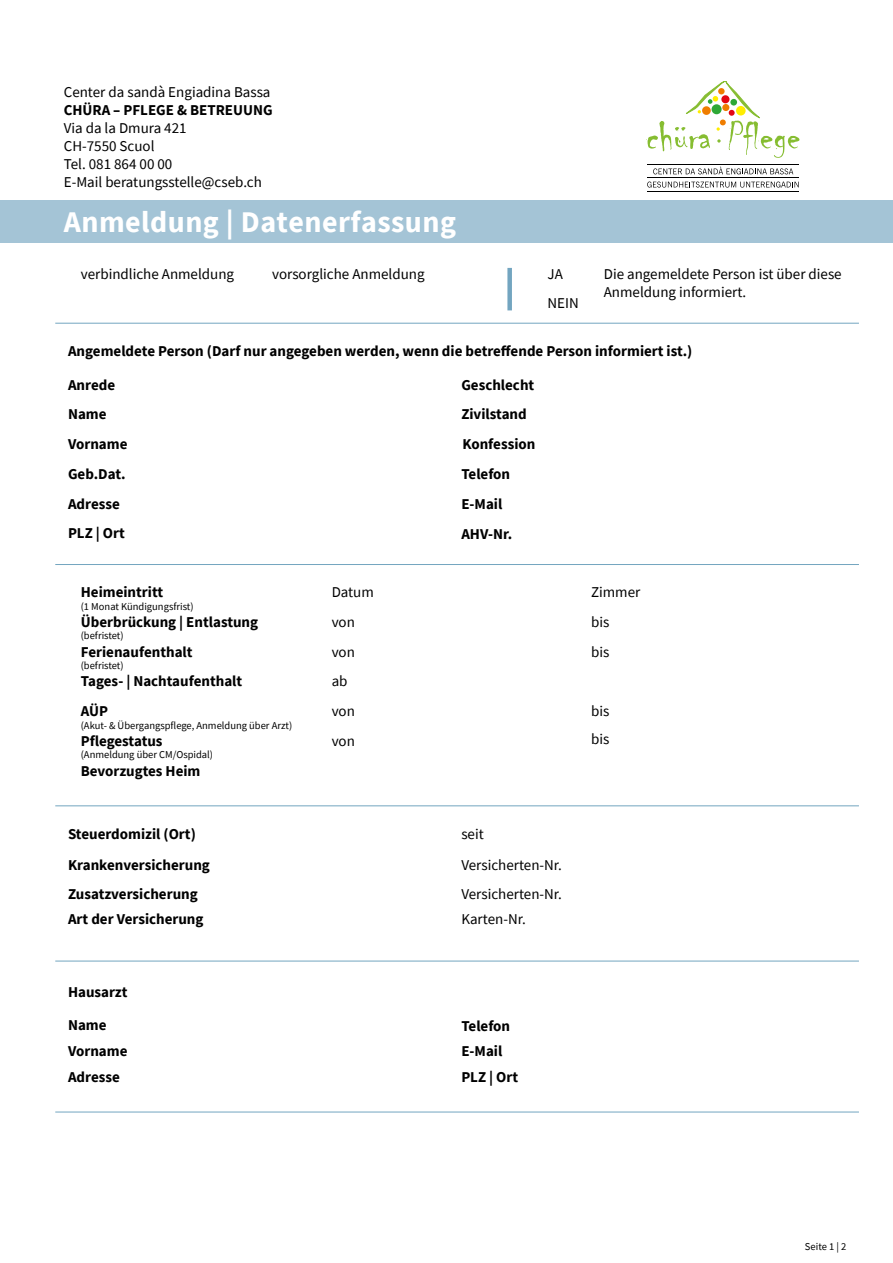
<style>
.page{position:relative;width:893px;height:1263px;background:#fff}
.page>*{position:absolute;margin:0;border:0;box-sizing:border-box;transform-origin:0 0}
.t1{font:700 30px "Source Sans Pro";letter-spacing:.015em;color:#fff}
.t2{font:700 15px/25.7px "Source Sans Pro";color:#000}
.t3{font:15px/18px "Source Sans Pro";color:#000}
.t4{font:10.5px "Source Sans Pro";color:#000}
</style>
<div class="page">
<div style="left:0;top:200px;width:893px;height:42px;background:#a4c4d6"></div>
<hr style="left:55px;top:564px;width:804px;height:1px;background:#73a5c0">
<hr style="left:55px;top:1112px;width:804px;height:1px;background:#73a5c0">
<hr style="left:55px;top:323px;width:804px;height:1px;background:#73a5c0">
<svg style="left:653px;top:167px;width:140px;height:7px"></svg>
<svg style="left:647px;top:182px;width:152px;height:6px"></svg>
<hr style="left:647px;top:165px;width:152px;height:1px;background:#000">
<hr style="left:647px;top:191px;width:152px;height:1px;background:#000">
<hr style="left:647px;top:177px;width:152px;height:1px;background:#000">
<svg style="left:646px;top:81px;width:153px;height:77px"></svg>
<hr style="left:55px;top:805px;width:804px;height:1px;background:#73a5c0">
<hr style="left:55px;top:961px;width:804px;height:1px;background:#73a5c0">
<div style="left:507px;top:268px;width:5px;height:42px;background:#73a5c0"></div>
<p class="t3" style="left:64px;top:83px;width:208px">Center da sandà Engiadina Bassa</p>
<p class="t2" style="left:64px;top:97px;width:210px">CHÜRA – PFLEGE &amp; BETREUUNG</p>
<p class="t3" style="left:64px;top:119px;width:200px">Via da la Dmura 421<br>CH-7550 Scuol<br>Tel. 081 864 00 00<br>E-Mail beratungsstelle@cseb.ch</p>
<h1 class="t1" style="left:64px;top:202px;width:394px">Anmeldung | Datenerfassung</h1>
<p class="t3" style="left:81px;top:265px;width:155px">verbindliche Anmeldung</p>
<p class="t3" style="left:272px;top:265px;width:154px">vorsorgliche Anmeldung</p>
<p class="t3" style="left:547px;top:260px;width:33px;line-height:28.7px">JA<br>NEIN</p>
<p class="t3" style="left:604px;top:265px;width:239px">Die angemeldete Person ist über diese<br>Anmeldung informiert.</p>
<p class="t2" style="left:68px;top:338px;width:626px">Angemeldete Person (Darf nur angegeben werden, wenn die betreffende Person informiert ist.)</p>
<p class="t2" style="left:68px;top:372px;width:49px">Anrede</p>
<p class="t2" style="left:461px;top:372px;width:74px">Geschlecht</p>
<p class="t2" style="left:68px;top:399px;width:61px;line-height:29.7px">Name<br>Vorname</p>
<p class="t2" style="left:461px;top:401px;width:67px">Zivilstand</p>
<p class="t2" style="left:462px;top:431px;width:74px">Konfession</p>
<p class="t2" style="left:68px;top:461px;width:59px">Geb.Dat.</p>
<p class="t2" style="left:461px;top:461px;width:50px">Telefon</p>
<p class="t2" style="left:68px;top:489px;width:58px;line-height:29.5px">Adresse<br>PLZ | Ort</p>
<p class="t2" style="left:461px;top:491px;width:42px">E-Mail</p>
<p class="t2" style="left:461px;top:520px;width:52px">AHV-Nr.</p>
<p class="t2" style="left:81px;top:579px;width:84px">Heimeintritt</p>
<p class="t4" style="left:81px;top:599px;width:114px">(1 Monat Kündigungsfrist)</p>
<p class="t2" style="left:81px;top:609px;width:179px">Überbrückung | Entlastung</p>
<p class="t4" style="left:81px;top:629px;width:44px">(befristet)</p>
<p class="t2" style="left:81px;top:638px;width:113px">Ferienaufenthalt</p>
<p class="t4" style="left:81px;top:659px;width:44px">(befristet)</p>
<p class="t3" style="left:332px;top:583px;width:44px">Datum</p>
<p class="t3" style="left:591px;top:583px;width:51px">Zimmer</p>
<p class="t3" style="left:332px;top:613px;width:25px">von</p>
<p class="t3" style="left:591px;top:613px;width:20px">bis</p>
<p class="t3" style="left:332px;top:642px;width:25px">von</p>
<p class="t3" style="left:591px;top:642px;width:20px">bis</p>
<p class="t2" style="left:81px;top:668px;width:163px">Tages- | Nachtaufenthalt</p>
<p class="t3" style="left:332px;top:672px;width:17px">ab</p>
<p class="t2" style="left:81px;top:698px;width:29px">AÜP</p>
<p class="t4" style="left:81px;top:718px;width:213px">(Akut- &amp; Übergangspflege, Anmeldung über Arzt)</p>
<p class="t3" style="left:332px;top:702px;width:25px">von</p>
<p class="t3" style="left:591px;top:702px;width:20px">bis</p>
<p class="t2" style="left:81px;top:728px;width:83px">Pflegestatus</p>
<p class="t4" style="left:81px;top:748px;width:134px">(Anmeldung über CM/Ospidal)</p>
<p class="t2" style="left:81px;top:758px;width:121px">Bevorzugtes Heim</p>
<p class="t3" style="left:332px;top:732px;width:25px">von</p>
<p class="t2" style="left:68px;top:821px;width:129px">Steuerdomizil (Ort)</p>
<p class="t3" style="left:461px;top:825px;width:24px">seit</p>
<p class="t2" style="left:68px;top:851px;width:143px">Krankenversicherung</p>
<p class="t3" style="left:461px;top:855px;width:102px">Versicherten-Nr.</p>
<p class="t2" style="left:68px;top:881px;width:131px">Zusatzversicherung</p>
<p class="t3" style="left:461px;top:885px;width:102px">Versicherten-Nr.</p>
<p class="t2" style="left:68px;top:906px;width:137px">Art der Versicherung</p>
<p class="t2" style="left:68px;top:979px;width:61px">Hausarzt</p>
<p class="t2" style="left:68px;top:1012px;width:61px">Name<br>Vorname<br>Adresse</p>
<p class="t3" style="left:461px;top:910px;width:66px">Karten-Nr.</p>
<p class="t2" style="left:461px;top:1013px;width:50px">Telefon<br>E-Mail</p>
<p class="t2" style="left:461px;top:1064px;width:58px">PLZ | Ort</p>
<p class="t3" style="left:591px;top:730px;width:20px">bis</p>
<p class="t4" style="left:805px;top:1240px;width:43px">Seite 1 | 2</p>
</div>
